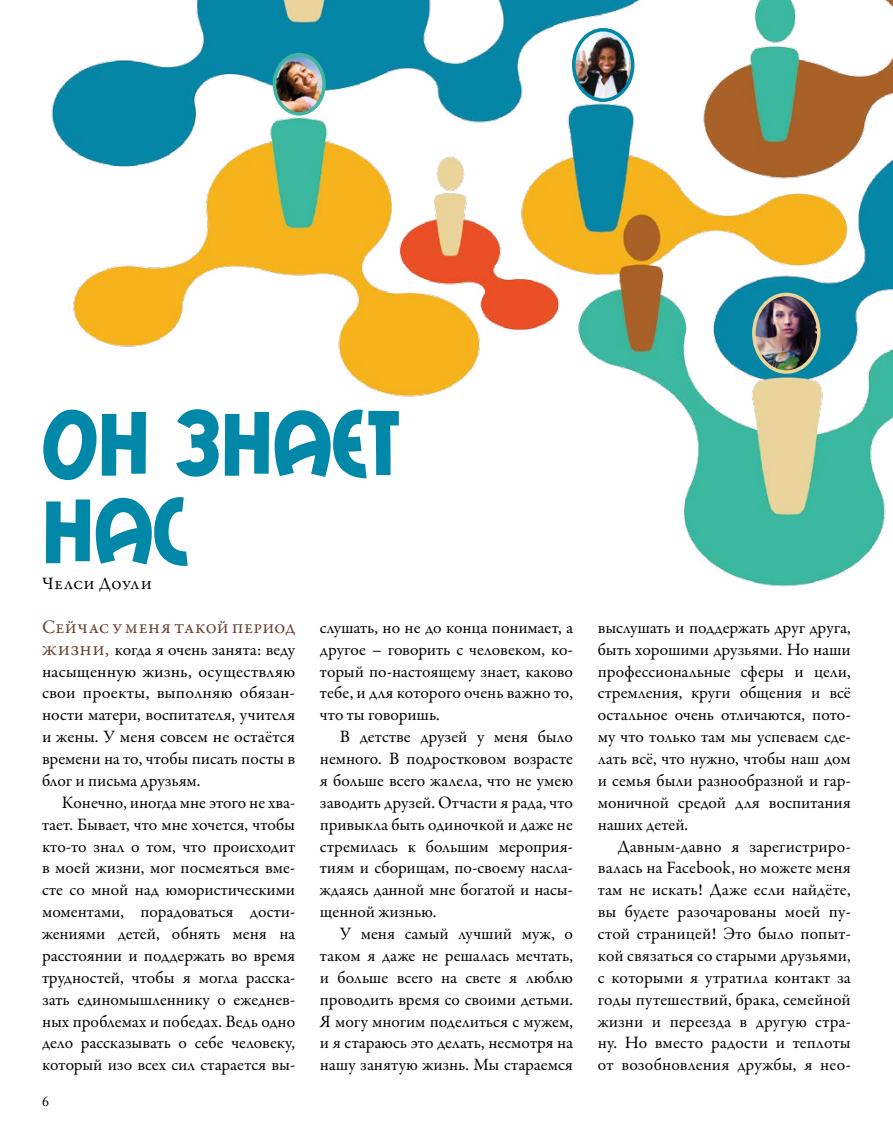
<style>
.page{position:relative;width:893px;height:1141px;background:#fff}
.page>*{position:absolute;margin:0;border:0;box-sizing:border-box;transform-origin:0 0}
.t1{font:91px/87.5px "Mail Ray Stuff";color:#0187a7}
.t2{font:19.25px "Garamond Premr Pro";color:#66412f}
.t3{font:17.5px/21.9px "Garamond Premr Pro";color:#000;text-align:justify}
.t4{font:14px "Adobe Caslon Pro";color:#000}
.s1{font-size:19.25px;color:#66412f}
</style>
<div class="page">
<img style="left:51px;top:0;width:842px;height:587px">
<img style="left:274px;top:55px;width:50px;height:59px">
<div style="left:273px;top:53px;width:53px;height:63px;border:4px solid #40b59f;border-radius:50%"></div>
<img style="left:574px;top:30px;width:59px;height:70px">
<div style="left:572px;top:28px;width:62px;height:74px;border:4px solid #0187a7;border-radius:50%"></div>
<img style="left:754px;top:294px;width:65px;height:78px">
<div style="left:752px;top:293px;width:68px;height:81px;border:4px solid #ead499;border-radius:50%"></div>
<h1 class="t1" style="left:42px;top:400px;width:359px">Он знает нас</h1>
<p class="t3" style="left:42px;top:573px;width:111px">Челси Доули</p>
<p class="t3" style="left:320px;top:617px;width:255px">слушать, но не до конца понимает, а другое – говорить с человеком, ко&shy;торый по-настоящему знает, каково тебе, и для которого очень важно то, что ты говоришь.</p>
<p class="t3" style="left:320px;top:726px;width:255px;text-indent:20px">В детстве друзей у меня было немного. В подростковом возрасте я больше всего жалела, что не умею заводить друзей. Отчасти я рада, что привыкла быть одиночкой и даже не стремилась к большим мероприя&shy;тиям и сборищам, по-своему насла&shy;ждаясь данной мне богатой и насы&shy;щенной жизнью.</p>
<p class="t3" style="left:320px;top:923px;width:255px;text-indent:20px">У меня самый лучший муж, о таком я даже не решалась мечтать, и больше всего на свете я люблю проводить время со своими детьми.<br>Я могу многим поделиться с мужем, и я стараюсь это делать, несмотря на нашу занятую жизнь. Мы стараемся</p>
<p class="t2" style="left:42px;top:615px;width:254px">Сейчас у меня такой период</p>
<p class="t3" style="left:42px;top:639px;width:255px"><span class="s1">ж изни,</span> когда я очень занята: веду насыщенную жизнь, осуществляю свои проекты, выполняю обязан&shy;ности матери, воспитателя, учителя и жены. У меня совсем не остаётся времени на то, чтобы писать посты в блог и письма друзьям.</p>
<p class="t3" style="left:42px;top:792px;width:255px;text-indent:20px">Конечно, иногда мне этого не хва&shy;тает. Бывает, что мне хочется, чтобы кто-то знал о том, что происходит в моей жизни, мог посмеяться вме&shy;сте со мной над юмористическими моментами, порадоваться дости&shy;жениями детей, обнять меня на расстоянии и поддержать во время трудностей, чтобы я могла расска&shy;зать единомышленнику о ежеднев&shy;ных проблемах и победах. Ведь одно дело рассказывать о себе человеку, который изо всех сил старается вы-</p>
<p class="t4" style="left:42px;top:1093px;width:8px">6</p>
<p class="t3" style="left:598px;top:617px;width:255px">выслушать и поддержать друг друга, быть хорошими друзьями. Но наши профессиональные сферы и цели, стремления, круги общения и всё остальное очень отличаются, пото&shy;му что только там мы успеваем сде&shy;лать всё, что нужно, чтобы наш дом и семья были разнообразной и гар&shy;моничной средой для воспитания наших детей.</p>
<p class="t3" style="left:598px;top:836px;width:255px;text-indent:20px">Давным-давно я зарегистриро&shy;валась на Facebook, но можете меня там не искать! Даже если найдёте, вы будете разочарованы моей пу&shy;стой страницей! Это было попыт&shy;кой связаться со старыми друзьями, с которыми я утратила контакт за годы путешествий, брака, семейной жизни и переезда в другую стра&shy;ну. Но вместо радости и теплоты от возобновления дружбы, я нео-</p>
</div>
